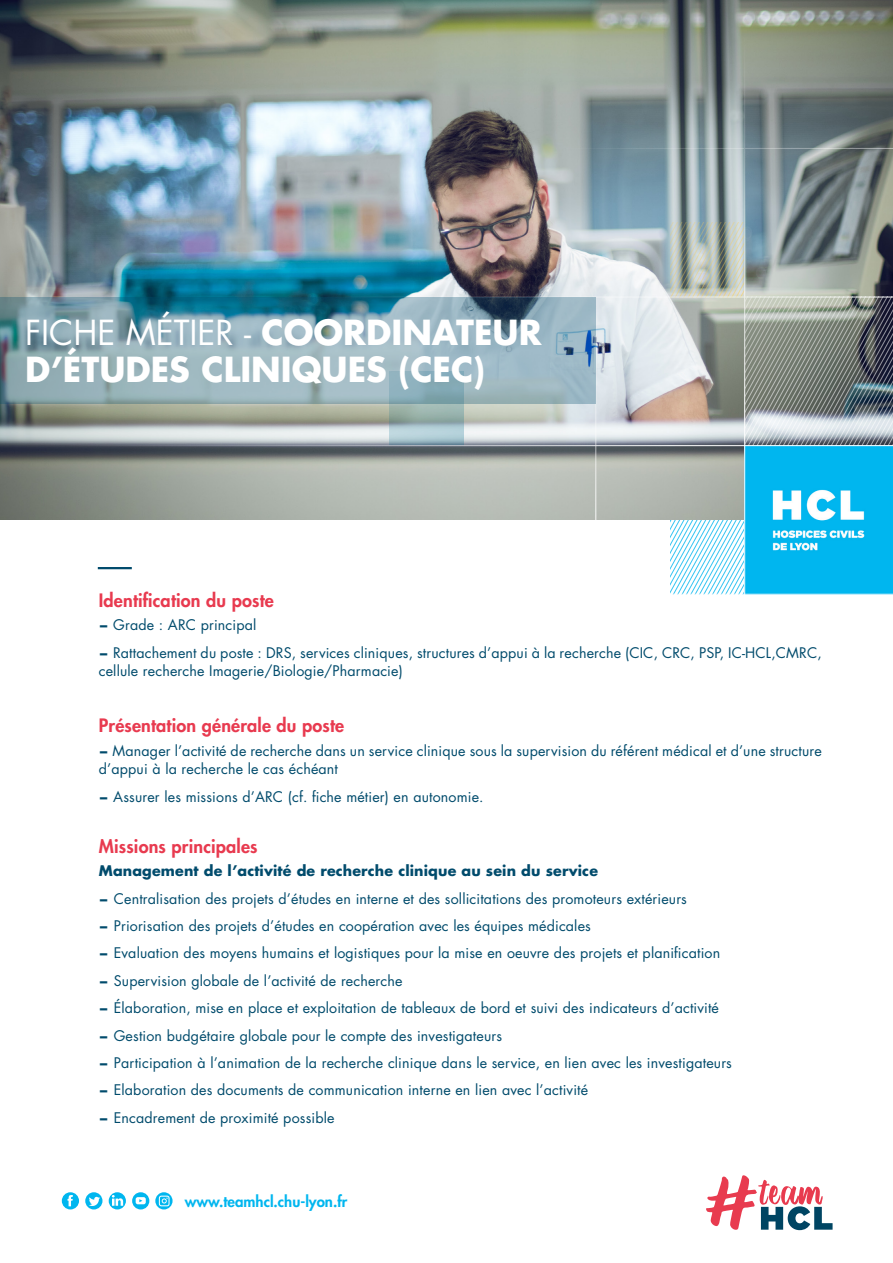
<style>
.page{position:relative;width:893px;height:1263px;background:#fff}
.page>*{position:absolute;margin:0;border:0;box-sizing:border-box;transform-origin:0 0}
.t1{font:33.6px "Futura Std";color:#fff}
.t2{font:700 33.6px "Futura Std";color:#fff}
.cap_bleu{font:800 18px "Futura Std";letter-spacing:.01em;color:#e83a4f}
.t3{font:800 15px "Futura Std";color:#00b6ef}
.cap_bleu-2{font:14.25px/18.5px "Futura Std";letter-spacing:.01em;color:#004b6c}
.cap_bleu-3{font:700 14.25px "Futura Std";letter-spacing:.01em;color:#004b6c}
.s1{font-weight:700}
</style>
<div class="page">
<img style="left:0;top:0;width:893px;height:520px">
<img style="left:745px;top:446px;width:148px;height:148px">
<svg style="left:151px;top:223px;width:75px;height:74px;background:#4687a9"></svg>
<svg style="left:389px;top:404px;width:74px;height:41px;background:#9eb8ba"></svg>
<svg style="left:670px;top:521px;width:76px;height:73px"></svg>
<img style="left:670px;top:223px;width:223px;height:222px">
<hr style="left:595px;top:0;width:1px;height:594px;background:#fff">
<hr style="left:0;top:445px;width:893px;height:1px;background:#fff">
<hr style="left:0;top:148px;width:893px;height:1px;background:#fff">
<hr style="left:0;top:297px;width:893px;height:1px;background:#fff">
<hr style="left:744px;top:0;width:1px;height:594px;background:#fff">
<hr style="left:98px;top:567px;width:34px;height:2px;background:#004b6c">
<svg style="left:706px;top:1175px;width:127px;height:55px"></svg>
<div style="left:62px;top:1192px;width:17px;height:17px;background:#00b6ef;border-radius:50%"></div>
<div style="left:85px;top:1192px;width:17px;height:17px;background:#00b6ef;border-radius:50%"></div>
<svg style="left:109px;top:1192px;width:17px;height:17px"></svg>
<svg style="left:132px;top:1192px;width:17px;height:17px"></svg>
<svg style="left:112px;top:1195px;width:11px;height:11px"></svg>
<svg style="left:89px;top:1197px;width:11px;height:9px"></svg>
<svg style="left:68px;top:1195px;width:5px;height:11px"></svg>
<svg style="left:136px;top:1197px;width:10px;height:7px"></svg>
<svg style="left:155px;top:1192px;width:18px;height:17px"></svg>
<svg style="left:159px;top:1195px;width:11px;height:11px"></svg>
<svg style="left:0;top:298px;width:595px;height:106px;background:#88a8b4"></svg>
<p class="t1" style="left:25px;top:311px;width:518px">FICHE MÉTIER - <span class="s1">COORDINATEUR</span></p>
<p class="t2" style="left:25px;top:347px;width:461px">D’ÉTUDES CLINIQUES (CEC)</p>
<p class="cap_bleu" style="left:99px;top:589px;width:176px">Identification du poste</p>
<p class="cap_bleu-2" style="left:99px;top:616px;width:159px"><span class="s1">−</span> Grade : ARC principal</p>
<p class="cap_bleu-2" style="left:99px;top:644px;width:724px"><span class="s1">−</span> Rattachement du poste : DRS, services cliniques, structures d’appui à la recherche (CIC, CRC, PSP, IC‐HCL,CMRC, cellule recherche Imagerie/Biologie/Pharmacie)</p>
<p class="cap_bleu" style="left:99px;top:714px;width:247px">Présentation générale du poste</p>
<p class="cap_bleu-2" style="left:99px;top:741px;width:724px"><span class="s1">−</span> Manager l’activité de recherche dans un service clinique sous la supervision du référent médical et d’une structure d’appui à la recherche le cas échéant</p>
<p class="cap_bleu-2" style="left:99px;top:787px;width:386px"><span class="s1">−</span> Assurer les missions d’ARC (cf. fiche métier) en autonomie.</p>
<p class="cap_bleu" style="left:99px;top:835px;width:160px">Missions principales</p>
<p class="cap_bleu-3" style="left:99px;top:861px;width:501px">Management de l’activité de recherche clinique au sein du service</p>
<p class="cap_bleu-2" style="left:99px;top:889px;width:590px"><span class="s1">−</span> Centralisation des projets d’études en interne et des sollicitations des promoteurs extérieurs</p>
<p class="cap_bleu-2" style="left:99px;top:917px;width:493px"><span class="s1">−</span> Priorisation des projets d’études en coopération avec les équipes médicales</p>
<p class="cap_bleu-2" style="left:99px;top:944px;width:623px"><span class="s1">−</span> Evaluation des moyens humains et logistiques pour la mise en oeuvre des projets et planification</p>
<p class="cap_bleu-2" style="left:99px;top:971px;width:305px"><span class="s1">−</span> Supervision globale de l’activité de recherche</p>
<p class="cap_bleu-2" style="left:99px;top:999px;width:622px"><span class="s1">−</span> Élaboration, mise en place et exploitation de tableaux de bord et suivi des indicateurs d’activité</p>
<p class="cap_bleu-2" style="left:99px;top:1026px;width:405px"><span class="s1">−</span> Gestion budgétaire globale pour le compte des investigateurs</p>
<p class="cap_bleu-2" style="left:99px;top:1053px;width:635px"><span class="s1">−</span> Participation à l’animation de la recherche clinique dans le service, en lien avec les investigateurs</p>
<p class="cap_bleu-2" style="left:99px;top:1081px;width:491px"><span class="s1">−</span> Elaboration des documents de communication interne en lien avec l’activité</p>
<p class="cap_bleu-2" style="left:99px;top:1108px;width:237px"><span class="s1">−</span> Encadrement de proximité possible</p>
<p class="t3" style="left:185px;top:1191px;width:164px">www.teamhcl.chu-lyon.fr</p>
</div>
